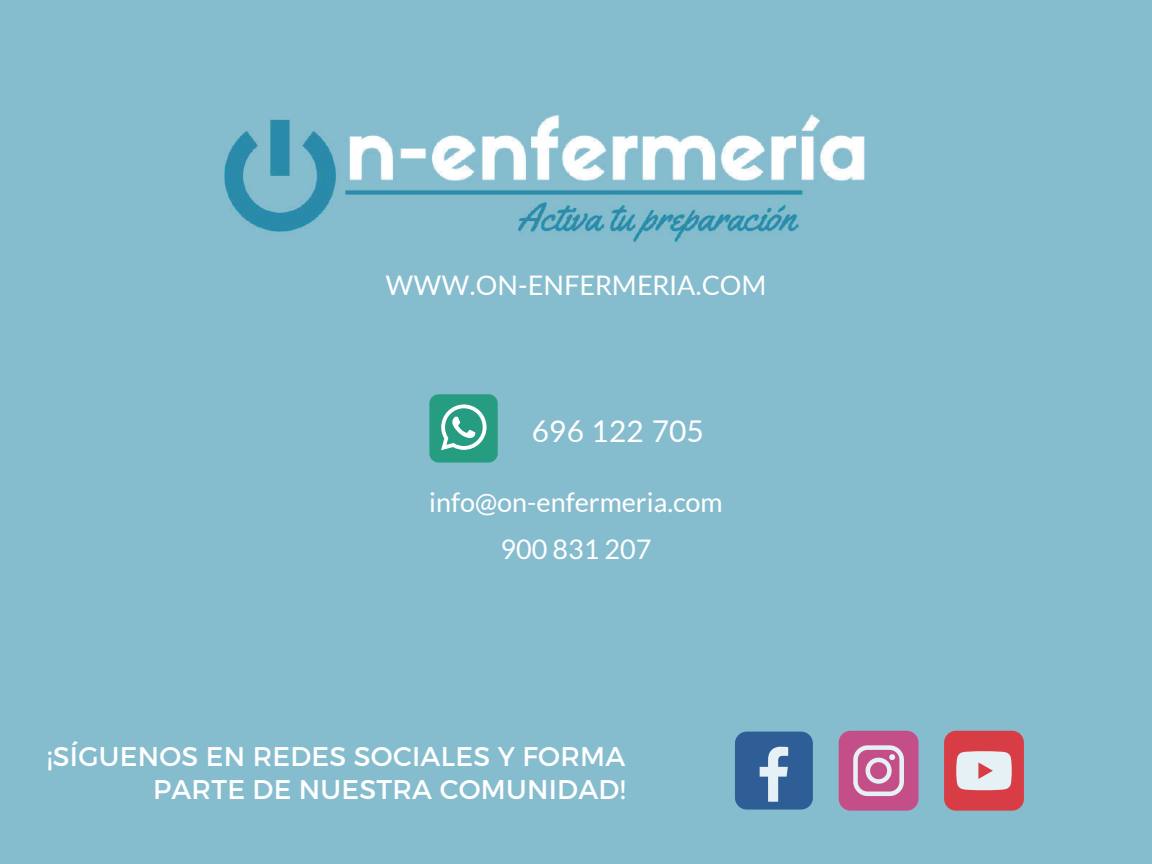
<style>
.page{position:relative;width:1152px;height:864px;background:#86bdce}
.page>*{position:absolute;margin:0;border:0;box-sizing:border-box;transform-origin:0 0}
.t1{font:30px "Lato";color:#fff}
.t2{font:27px/32.7px "Montserrat";letter-spacing:.01em;color:#fff;text-align:right}
.t3{font:27px/47.2px "Lato";color:#fff;text-align:center}
</style>
<div class="page">
<svg style="left:944px;top:731px;width:80px;height:80px;background:#da767d"></svg>
<svg style="left:839px;top:731px;width:80px;height:80px;background:#c76c9c"></svg>
<div style="left:735px;top:732px;width:78px;height:78px;background:#2f5e96;border-radius:12px"></div>
<svg style="left:760px;top:747px;width:28px;height:55px"></svg>
<div style="left:429px;top:394px;width:69px;height:69px;background:#269d81;border-radius:9px"></div>
<svg style="left:441px;top:404px;width:46px;height:46px"></svg>
<img style="left:224px;top:114px;width:641px;height:129px">
<p class="t3" style="left:385px;top:261px;width:382px">WWW.ON-ENFERMERIA.COM</p>
<p class="t1" style="left:532px;top:413px;width:173px">696 122 705</p>
<p class="t3" style="left:429px;top:478px;width:295px">info@on-enfermeria.com<br>900 831 207</p>
<p class="t2" style="left:47px;top:739px;width:580px">¡SÍGUENOS EN REDES SOCIALES Y FORMA<br>PARTE DE NUESTRA COMUNIDAD!</p>
</div>
